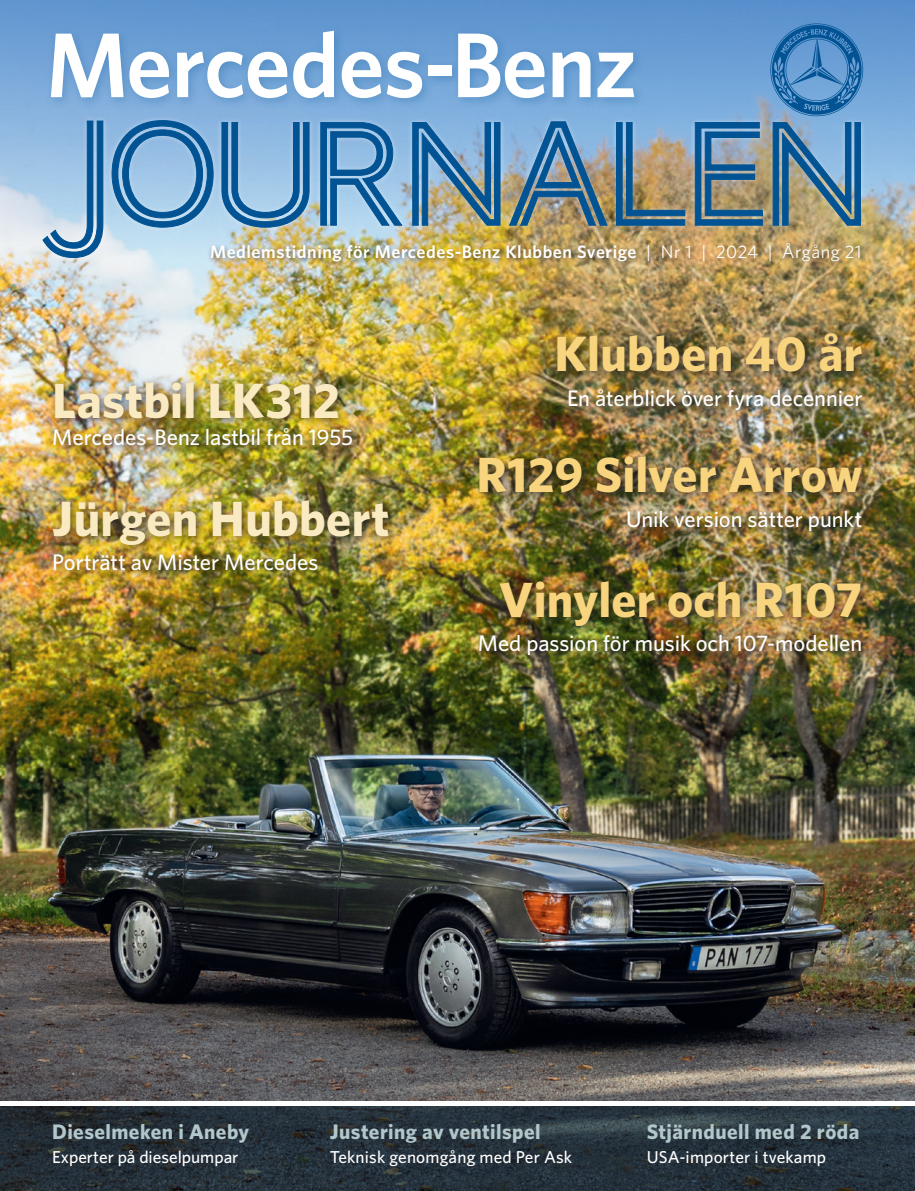
<style>
.page{position:relative;width:915px;height:1191px;background:#fff}
.page>*{position:absolute;margin:0;border:0;box-sizing:border-box;transform-origin:0 0}
.t1{font:600 92.1px "Whitney";letter-spacing:-.015em;color:#fff}
.t2{font:700 49.5px "Whitney";letter-spacing:.005em;color:#f7d47d}
.t3{font:700 49.5px "Whitney";letter-spacing:.005em;color:#faeac1}
.t4{font:500 22.5px "Whitney";letter-spacing:-.005em;color:#fff}
.t5{font:700 21px "Whitney";letter-spacing:.02em;color:#b1c7ca}
.t6{font:600 18px "Whitney";letter-spacing:.03em;color:#fff}
.t7{font:500 17.25px "Whitney";letter-spacing:.005em;color:#fff}
.s1{font-weight:400}
</style>
<div class="page">
<img style="left:0;top:283px;width:914px;height:818px">
<img style="left:0;top:0;width:914px;height:283px">
<svg style="left:0;top:1106px;width:914px;height:85px;fill:#25313b"></svg>
<div style="left:45px;top:25px;width:600px;height:86px;background:#015393;opacity:.26"></div>
<div style="left:38px;top:115px;width:71px;height:148px;background:#fff;opacity:.45"></div>
<svg style="left:42px;top:120px;width:61px;height:138px"></svg>
<div style="left:106px;top:115px;width:113px;height:118px;background:#fff;opacity:.45"></div>
<svg style="left:111px;top:120px;width:103px;height:108px"></svg>
<div style="left:216px;top:117px;width:99px;height:116px;background:#fff;opacity:.45"></div>
<svg style="left:221px;top:122px;width:88px;height:106px"></svg>
<div style="left:315px;top:117px;width:92px;height:114px;background:#fff;opacity:.45"></div>
<svg style="left:320px;top:122px;width:82px;height:104px"></svg>
<div style="left:406px;top:117px;width:100px;height:114px;background:#fff;opacity:.45"></div>
<img style="left:412px;top:122px;width:88px;height:104px">
<div style="left:504px;top:116px;width:108px;height:115px;background:#fff;opacity:.45"></div>
<img style="left:508px;top:121px;width:99px;height:105px">
<div style="left:610px;top:117px;width:80px;height:114px;background:#fff;opacity:.45"></div>
<img style="left:615px;top:122px;width:70px;height:104px">
<div style="left:689px;top:117px;width:79px;height:114px;background:#fff;opacity:.45"></div>
<svg style="left:694px;top:122px;width:68px;height:104px"></svg>
<div style="left:766px;top:117px;width:100px;height:114px;background:#fff;opacity:.45"></div>
<svg style="left:772px;top:122px;width:88px;height:104px"></svg>
<svg style="left:770px;top:23px;width:92px;height:93px"></svg>
<div style="left:208px;top:240px;width:657px;height:28px;background:#231f20;opacity:.5"></div>
<div style="left:473px;top:451px;width:398px;height:90px;background:#231f20;opacity:.75"></div>
<div style="left:48px;top:376px;width:315px;height:80px;background:#231f20;opacity:.75"></div>
<div style="left:473px;top:575px;width:398px;height:90px;background:#231f20;opacity:.75"></div>
<div style="left:551px;top:328px;width:321px;height:92px;background:#231f20;opacity:.75"></div>
<div style="left:48px;top:494px;width:351px;height:88px;background:#231f20;opacity:.75"></div>
<h1 class="t1" style="left:46px;top:4px;width:592px">Mercedes-Benz</h1>
<p class="t6" style="left:210px;top:240px;width:652px">Medlemstidning för Mercedes-Benz Klubben Sverige <span class="s1">| Nr 1 | 2024 | Årgång 21</span></p>
<h2 class="t3" style="left:52px;top:367px;width:289px">Lastbil LK312</h2>
<p class="t4" style="left:52px;top:422px;width:302px">Mercedes-Benz lastbil från 1955</p>
<h2 class="t3" style="left:52px;top:485px;width:338px">Jürgen Hubbert</h2>
<p class="t4" style="left:52px;top:547px;width:268px">Porträtt av Mister Mercedes</p>
<h2 class="t2" style="left:554px;top:321px;width:309px">Klubben 40 år</h2>
<p class="t4" style="left:567px;top:383px;width:297px">En återblick över fyra decennier</p>
<h2 class="t2" style="left:476px;top:441px;width:387px">R129 Silver Arrow</h2>
<p class="t4" style="left:625px;top:504px;width:238px">Unik version sätter punkt</p>
<h2 class="t2" style="left:499px;top:566px;width:364px">Vinyler och R107</h2>
<p class="t4" style="left:477px;top:628px;width:386px">Med passion för musik och 107-modellen</p>
<p class="t5" style="left:52px;top:1117px;width:198px">Dieselmeken i Aneby</p>
<p class="t7" style="left:52px;top:1145px;width:188px">Experter på dieselpumpar</p>
<p class="t5" style="left:330px;top:1117px;width:212px">Justering av ventilspel</p>
<p class="t7" style="left:330px;top:1145px;width:244px">Teknisk genomgång med Per Ask</p>
<p class="t5" style="left:646px;top:1117px;width:214px">Stjärnduell med 2 röda</p>
<p class="t7" style="left:646px;top:1145px;width:181px">USA-importer i tvekamp</p>
</div>
